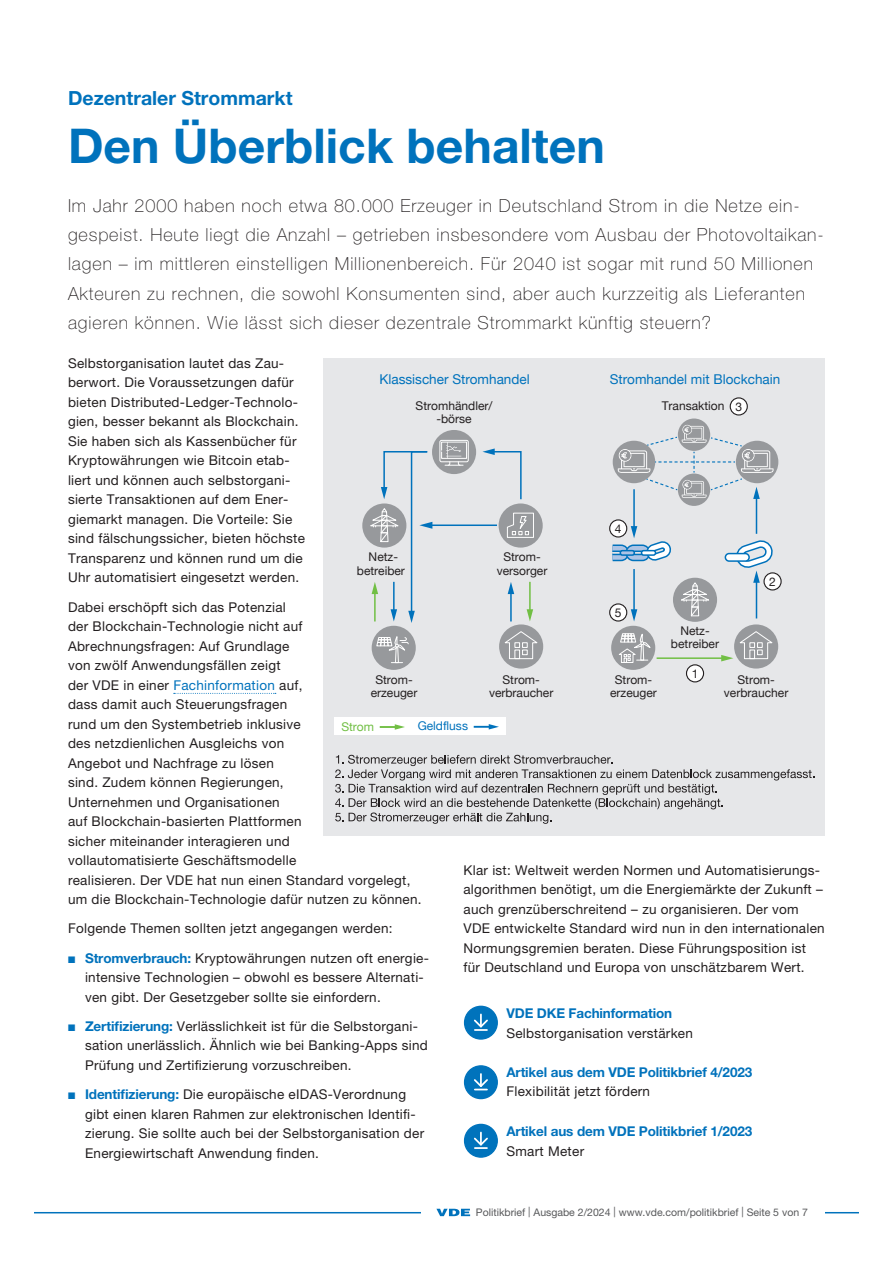
<style>
.page{position:relative;width:893px;height:1263px;background:#fff}
.page>*{position:absolute;margin:0;border:0;box-sizing:border-box;transform-origin:0 0}
.t1{font:700 48px "Helvetica Neue LT Pro";color:#0072bc}
.t2{font:700 19.5px "Helvetica Neue LT Pro";color:#0072bc}
.t3{font:100 18px/29.2px "Helvetica Neue LT Pro";letter-spacing:.05em;color:#231f20}
.t4{font:13.5px/19.5px "Helvetica Neue LT Pro";letter-spacing:.02em;color:#231f20}
.t5{font:700 13.5px "Helvetica Neue LT Pro";letter-spacing:-.01em;color:#0072bc}
.t6{font:13.5px "Helvetica Neue";color:#0072bc}
.t7{font:12px/13.5px "Helvetica Neue";color:#231f20;text-align:center}
.t8{font:12px "Helvetica Neue";color:#0072bc}
.t9{font:12px "Helvetica Neue";color:#71bf44}
.t10{font:10.5px "Helvetica Neue LT Pro";color:#57585a}
.s1{color:#0072bc}
.s2{font-weight:700;color:#0072bc}
</style>
<div class="page">
<hr style="left:34px;top:1212px;width:825px;height:1px;background:#0072bc">
<div style="left:421px;top:1197px;width:404px;height:19px;background:#fff"></div>
<svg style="left:436px;top:1209px;width:34px;height:7px"></svg>
<svg style="left:174px;top:693px;width:102px;height:1px"></svg>
<div style="left:323px;top:358px;width:502px;height:478px;background:#e6e7e9"></div>
<div style="left:334px;top:717px;width:172px;height:18px;background:#fff"></div>
<svg style="left:474px;top:724px;width:25px;height:5px"></svg>
<svg style="left:380px;top:724px;width:25px;height:6px"></svg>
<div style="left:613px;top:441px;width:42px;height:42px;background:#97999c;border-radius:50%"></div>
<div style="left:678px;top:418px;width:32px;height:33px;background:#97999c;border-radius:50%"></div>
<div style="left:678px;top:473px;width:32px;height:33px;background:#97999c;border-radius:50%"></div>
<div style="left:736px;top:441px;width:42px;height:42px;background:#97999c;border-radius:50%"></div>
<svg style="left:335px;top:755px;width:479px;height:69px"></svg>
<div style="left:372px;top:626px;width:44px;height:44px;background:#97999c;border-radius:50%"></div>
<svg style="left:376px;top:636px;width:33px;height:27px"></svg>
<div style="left:499px;top:624px;width:44px;height:44px;background:#97999c;border-radius:50%"></div>
<svg style="left:503px;top:631px;width:36px;height:28px"></svg>
<div style="left:514px;top:650px;width:6px;height:9px;border:1px solid #fff"></div>
<div style="left:499px;top:503px;width:44px;height:45px;background:#97999c;border-radius:50%"></div>
<svg style="left:507px;top:512px;width:27px;height:26px"></svg>
<hr style="left:510px;top:592px;width:2px;height:29px;background:#0072bc">
<svg style="left:508px;top:582px;width:6px;height:12px"></svg>
<hr style="left:529px;top:582px;width:2px;height:29px;background:#71bf44">
<svg style="left:527px;top:609px;width:6px;height:12px"></svg>
<hr style="left:657px;top:657px;width:66px;height:2px;background:#71bf44">
<hr style="left:430px;top:524px;width:67px;height:2px;background:#0072bc">
<svg style="left:482px;top:448px;width:40px;height:52px"></svg>
<div style="left:362px;top:503px;width:44px;height:45px;background:#97999c;border-radius:50%"></div>
<div style="left:673px;top:578px;width:44px;height:44px;background:#97999c;border-radius:50%"></div>
<svg style="left:678px;top:581px;width:34px;height:36px"></svg>
<div style="left:432px;top:430px;width:44px;height:44px;background:#97999c;border-radius:50%"></div>
<div style="left:439px;top:440px;width:30px;height:22px;border:1px solid #fff;border-radius:2px"></div>
<svg style="left:441px;top:441px;width:26px;height:25px"></svg>
<svg style="left:368px;top:451px;width:64px;height:172px"></svg>
<hr style="left:756px;top:580px;width:1px;height:38px;background:#0072bc">
<hr style="left:633px;top:569px;width:2px;height:42px;background:#0072bc">
<svg style="left:631px;top:609px;width:6px;height:12px"></svg>
<hr style="left:756px;top:497px;width:1px;height:37px;background:#0072bc">
<svg style="left:618px;top:425px;width:155px;height:74px"></svg>
<hr style="left:633px;top:489px;width:2px;height:39px;background:#0072bc">
<div style="left:686px;top:665px;width:17px;height:17px;background:#fff;border-radius:50%"></div>
<div style="left:686px;top:664px;width:18px;height:18px;border:1px solid #231f20;border-radius:50%"></div>
<svg style="left:764px;top:573px;width:17px;height:17px"></svg>
<div style="left:763px;top:572px;width:19px;height:18px;border:1px solid #231f20;border-radius:50%"></div>
<div style="left:730px;top:398px;width:17px;height:17px;background:#fff;border-radius:50%"></div>
<div style="left:730px;top:397px;width:18px;height:18px;border:1px solid #231f20;border-radius:50%"></div>
<svg style="left:610px;top:520px;width:17px;height:17px"></svg>
<div style="left:609px;top:519px;width:18px;height:18px;border:1px solid #231f20;border-radius:50%"></div>
<svg style="left:612px;top:526px;width:59px;height:36px"></svg>
<div style="left:641px;top:550px;width:15px;height:6px;border:2px solid #0072bc;border-radius:2px"></div>
<div style="left:619px;top:550px;width:16px;height:6px;border:2px solid #0072bc;border-radius:2px"></div>
<svg style="left:729px;top:540px;width:50px;height:43px"></svg>
<div style="left:725px;top:554px;width:24px;height:7px;background:#fff;border-radius:4px"></div>
<div style="left:725px;top:553px;width:25px;height:9px;border:2px solid #0072bc;border-radius:4px"></div>
<div style="left:611px;top:626px;width:44px;height:44px;background:#97999c;border-radius:50%"></div>
<div style="left:734px;top:624px;width:44px;height:44px;background:#97999c;border-radius:50%"></div>
<svg style="left:721px;top:631px;width:53px;height:30px"></svg>
<div style="left:749px;top:650px;width:6px;height:9px;border:1px solid #fff"></div>
<div style="left:610px;top:604px;width:17px;height:17px;background:#fff;border-radius:50%"></div>
<div style="left:609px;top:603px;width:18px;height:18px;border:1px solid #231f20;border-radius:50%"></div>
<svg style="left:619px;top:633px;width:32px;height:30px"></svg>
<svg style="left:464px;top:1006px;width:34px;height:34px"></svg>
<svg style="left:464px;top:1065px;width:34px;height:34px"></svg>
<svg style="left:464px;top:1124px;width:34px;height:34px"></svg>
<h2 class="t2" style="left:68px;top:86px;width:226px">Dezentraler Strommarkt</h2>
<h1 class="t1" style="left:68px;top:116px;width:538px">Den Überblick behalten</h1>
<p class="t3" style="left:68px;top:191px;width:757px">Im Jahr 2000 haben noch etwa 80.000 Erzeuger in Deutschland Strom in die Netze ein&shy;gespeist. Heute liegt die Anzahl – getrieben insbesondere vom Ausbau der Photovoltaikan&shy;lagen – im mittleren einstelligen Millionenbereich. Für 2040 ist sogar mit rund 50 Millionen Akteuren zu rechnen, die sowohl Konsumenten sind, aber auch kurzzeitig als Lieferanten agieren können. Wie lässt sich dieser dezentrale Strommarkt künftig steuern?</p>
<p class="t4" style="left:68px;top:353px;width:239px">Selbstorganisation lautet das Zau&shy;berwort. Die Voraussetzungen dafür bieten Distributed-Ledger-Technolo&shy;gien, besser bekannt als Blockchain.<br>Sie haben sich als Kassenbücher für Kryptowährungen wie Bitcoin etab&shy;liert und können auch selbstorgani&shy;sierte Transaktionen auf dem Ener&shy;giemarkt managen. Die Vorteile: Sie sind fälschungssicher, bieten höchste Transparenz und können rund um die Uhr automatisiert eingesetzt werden.</p>
<p class="t4" style="left:68px;top:597px;width:355px">Dabei erschöpft sich das Potenzial<br>der Blockchain-Technologie nicht auf Abrechnungsfragen: Auf Grundlage<br>von zwölf Anwendungsfällen zeigt<br>der VDE in einer <span class="s1">Fachinformation</span> auf,<br>dass damit auch Steuerungsfragen<br>rund um den Systembetrieb inklusive<br>des netzdienlichen Ausgleichs von<br>Angebot und Nachfrage zu lösen<br>sind. Zudem können Regierungen,<br>Unternehmen und Organisationen<br>auf Blockchain-basierten Plattformen<br>sicher miteinander interagieren und<br>vollautomatisierte Geschäftsmodelle<br>realisieren. Der VDE hat nun einen Standard vorgelegt, um die Blockchain-Technologie dafür nutzen zu können.</p>
<p class="t4" style="left:68px;top:918px;width:326px">Folgende Themen sollten jetzt angegangen werden:</p>
<p class="t4" style="left:85px;top:948px;width:345px;text-indent:-17px"><span class="s1">■</span> <span class="s2">Stromverbrauch:</span> Kryptowährungen nutzen oft energie&shy;intensive Technologien – obwohl es bessere Alternati&shy;ven gibt. Der Gesetzgeber sollte sie einfordern.</p>
<p class="t4" style="left:85px;top:1016px;width:344px;text-indent:-17px"><span class="s1">■</span> <span class="s2">Zertifizierung:</span> Verlässlichkeit ist für die Selbstorgani&shy;sation unerlässlich. Ähnlich wie bei Banking-Apps sind<br>Prüfung und Zertifizierung vorzuschreiben.</p>
<p class="t4" style="left:85px;top:1084px;width:341px;text-indent:-17px"><span class="s1">■</span> <span class="s2">Identifizierung:</span> Die europäische eIDAS-Verordnung gibt einen klaren Rahmen zur elektronischen Identifi&shy;zierung. Sie sollte auch bei der Selbstorganisation der Energiewirtschaft Anwendung finden.</p>
<p class="t6" style="left:379px;top:370px;width:152px">Klassischer Stromhandel</p>
<p class="t6" style="left:610px;top:370px;width:172px">Stromhandel mit Blockchain</p>
<p class="t7" style="left:416px;top:399px;width:78px">Stromhändler/ -börse</p>
<p class="t7" style="left:662px;top:399px;width:64px">Transaktion</p>
<p class="t7" style="left:735px;top:400px;width:8px">3</p>
<p class="t7" style="left:615px;top:522px;width:8px">4</p>
<p class="t7" style="left:497px;top:551px;width:52px">Strom&shy;versorger</p>
<p class="t7" style="left:357px;top:551px;width:50px">Netz&shy;betreiber</p>
<p class="t7" style="left:769px;top:575px;width:8px">2</p>
<p class="t7" style="left:615px;top:606px;width:8px">5</p>
<p class="t7" style="left:671px;top:624px;width:50px">Netz&shy;betreiber</p>
<p class="t7" style="left:692px;top:667px;width:8px">1</p>
<p class="t7" style="left:610px;top:673px;width:48px">Strom&shy;erzeuger</p>
<p class="t7" style="left:724px;top:673px;width:66px">Strom&shy;verbraucher</p>
<p class="t7" style="left:371px;top:674px;width:48px">Strom&shy;erzeuger</p>
<p class="t7" style="left:489px;top:674px;width:66px">Strom&shy;verbraucher</p>
<p class="t9" style="left:341px;top:718px;width:34px">Strom</p>
<p class="t8" style="left:418px;top:717px;width:52px">Geldfluss</p>
<p class="t4" style="left:463px;top:860px;width:363px">Klar ist: Weltweit werden Normen und Automatisierungs&shy;algorithmen benötigt, um die Energiemärkte der Zukunft – auch grenzüberschreitend – zu organisieren. Der vom VDE entwickelte Standard wird nun in den internationalen Normungsgremien beraten. Diese Führungsposition ist für Deutschland und Europa von unschätzbarem Wert.</p>
<p class="t5" style="left:506px;top:1005px;width:167px">VDE DKE Fachinformation</p>
<p class="t4" style="left:506px;top:1023px;width:188px">Selbstorganisation verstärken</p>
<p class="t5" style="left:506px;top:1063px;width:247px">Artikel aus dem VDE Politikbrief 4/2023</p>
<p class="t4" style="left:506px;top:1081px;width:145px">Flexibilität jetzt fördern</p>
<p class="t5" style="left:506px;top:1123px;width:247px">Artikel aus dem VDE Politikbrief 1/2023</p>
<p class="t4" style="left:506px;top:1141px;width:79px">Smart Meter</p>
<p class="t10" style="left:476px;top:1206px;width:333px">Politikbrief | Ausgabe 2/2024 | www.vde.com/politikbrief | Seite 5 von 7</p>
</div>
